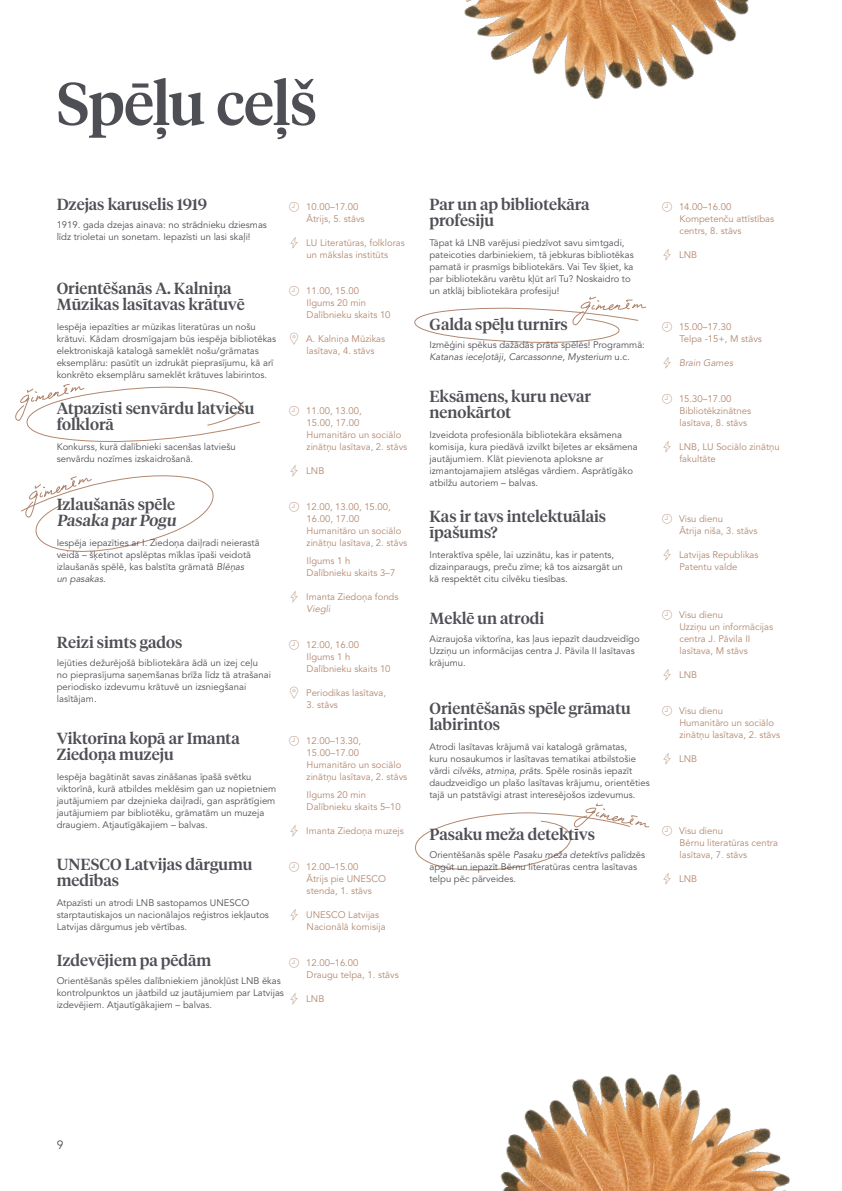
<style>
.page{position:relative;width:842px;height:1191px;background:#fff}
.page>*{position:absolute;margin:0;border:0;box-sizing:border-box;transform-origin:0 0}
.t1{font:500 60px "Tiempos Headline";letter-spacing:-.015em;color:#4e4e55}
.t2{font:500 16px/16px "Tiempos Headline";color:#4e4e55}
.t3{font:12px "Avenir LT Pro";color:#4e4e55}
.t4{font:9.5px/12px "Avenir LT Pro";color:#4e4e55}
.t5{font:9.5px/12px "Avenir LT Pro";color:#b2876f}
.t6{font:italic 9.5px "Avenir LT Pro";color:#b2876f}
.s1{font-style:italic}
</style>
<div class="page">
<svg style="left:21px;top:475px;width:193px;height:77px"></svg>
<svg style="left:15px;top:383px;width:245px;height:59px"></svg>
<svg style="left:415px;top:803px;width:235px;height:68px"></svg>
<img style="left:464px;top:0;width:285px;height:99px">
<img style="left:500px;top:1073px;width:290px;height:118px">
<svg style="left:414px;top:296px;width:233px;height:47px"></svg>
<h1 class="t1" style="left:57px;top:63px;width:262px">Spēļu ceļš</h1>
<h2 class="t2" style="left:57px;top:196px;width:152px">Dzejas karuselis 1919</h2>
<p class="t4" style="left:57px;top:219px;width:212px">1919. gada dzejas ainava: no strādnieku dziesmas līdz trioletai un sonetam. Iepazīsti un lasi skaļi!</p>
<h2 class="t2" style="left:57px;top:280px;width:190px">Orientēšanās A. Kalniņa<br>Mūzikas lasītavas krātuvē</h2>
<p class="t4" style="left:57px;top:321px;width:221px">Iespēja iepazīties ar mūzikas literatūras un nošu krātuvi. Kādam drosmīgajam būs iespēja bibliotēkas elektroniskajā katalogā sameklēt nošu/grāmatas eksemplāru: pasūtīt un izdrukāt pieprasījumu, kā arī konkrēto eksemplāru sameklēt krātuves labirintos.</p>
<h2 class="t2" style="left:57px;top:400px;width:199px">Atpazīsti senvārdu latviešu folklorā</h2>
<p class="t4" style="left:57px;top:441px;width:180px">Konkurss, kurā dalībnieki sacenšas latviešu senvārdu nozīmes izskaidrošanā.</p>
<h2 class="t2" style="left:57px;top:496px;width:124px">Izlaušanās spēle<br>Pasaka par Pogu</h2>
<p class="t4" style="left:57px;top:537px;width:204px">Iespēja iepazīties ar I. Ziedoņa daiļradi neierastā veidā – šķetinot apslēptas mīklas īpaši veidotā izlaušanās spēlē, kas balstīta grāmatā <span class="s1">Blēņas<br>un pasakas.</span></p>
<h2 class="t2" style="left:57px;top:634px;width:127px">Reizi simts gados</h2>
<p class="t4" style="left:57px;top:657px;width:216px">Iejūties dežurējošā bibliotekāra ādā un izej ceļu no pieprasījuma saņemšanas brīža līdz tā atrašanai periodisko izdevumu krātuvē un izsniegšanai lasītājam.</p>
<h2 class="t2" style="left:57px;top:730px;width:185px">Viktorīna kopā ar Imanta<br>Ziedoņa muzeju</h2>
<p class="t4" style="left:57px;top:771px;width:221px">Iespēja bagātināt savas zināšanas īpašā svētku viktorīnā, kurā atbildes meklēsim gan uz nopietniem jautājumiem par dzejnieka daiļradi, gan asprātīgiem jautājumiem par bibliotēku, grāmatām un muzeja draugiem. Atjautīgākajiem – balvas.</p>
<h2 class="t2" style="left:57px;top:856px;width:197px">UNESCO Latvijas dārgumu medības</h2>
<p class="t4" style="left:57px;top:897px;width:214px">Atpazīsti un atrodi LNB sastopamos UNESCO starptautiskajos un nacionālajos reģistros iekļautos<br>Latvijas dārgumus jeb vērtības.</p>
<h2 class="t2" style="left:57px;top:952px;width:156px">Izdevējiem pa pēdām</h2>
<p class="t4" style="left:57px;top:975px;width:229px">Orientēšanās spēles dalībniekiem jānokļūst LNB ēkas kontrolpunktos un jāatbild uz jautājumiem par Latvijas izdevējiem. Atjautīgākajiem – balvas.</p>
<p class="t5" style="left:306px;top:201px;width:60px">10.00–17.00<br>Ātrijs, 5. stāvs</p>
<p class="t5" style="left:306px;top:237px;width:100px">LU Literatūras, folkloras un mākslas institūts</p>
<p class="t5" style="left:306px;top:285px;width:86px">11.00, 15.00<br>Ilgums 20 min<br>Dalībnieku skaits 10</p>
<p class="t5" style="left:306px;top:333px;width:81px">A. Kalniņa Mūzikas lasītava, 4. stāvs</p>
<p class="t5" style="left:306px;top:405px;width:103px">11.00, 13.00,<br>15.00, 17.00<br>Humanitāro un sociālo zinātņu lasītava, 2. stāvs</p>
<p class="t5" style="left:306px;top:465px;width:20px">LNB</p>
<p class="t5" style="left:306px;top:501px;width:103px">12.00, 13.00, 15.00,<br>16.00, 17.00<br>Humanitāro un sociālo zinātņu lasītava, 2. stāvs</p>
<p class="t5" style="left:307px;top:555px;width:90px">Ilgums 1 h<br>Dalībnieku skaits 3–7</p>
<p class="t5" style="left:306px;top:591px;width:94px">Imanta Ziedoņa fonds</p>
<p class="t6" style="left:307px;top:603px;width:25px">Viegli</p>
<p class="t5" style="left:306px;top:639px;width:86px">12.00, 16.00<br>Ilgums 1 h<br>Dalībnieku skaits 10</p>
<p class="t5" style="left:306px;top:687px;width:81px">Periodikas lasītava,</p>
<p class="t5" style="left:307px;top:699px;width:33px">3. stāvs</p>
<p class="t5" style="left:306px;top:735px;width:103px">12.00–13.30,<br>15.00–17.00<br>Humanitāro un sociālo zinātņu lasītava, 2. stāvs</p>
<p class="t5" style="left:307px;top:789px;width:95px">Ilgums 20 min<br>Dalībnieku skaits 5–10</p>
<p class="t5" style="left:306px;top:825px;width:99px">Imanta Ziedoņa muzejs</p>
<p class="t5" style="left:306px;top:861px;width:81px">12.00–15.00<br>Ātrijs pie UNESCO stenda, 1. stāvs</p>
<p class="t5" style="left:306px;top:909px;width:81px">UNESCO Latvijas<br>Nacionālā komisija</p>
<p class="t5" style="left:306px;top:957px;width:94px">12.00–16.00<br>Draugu telpa, 1. stāvs</p>
<p class="t5" style="left:306px;top:993px;width:20px">LNB</p>
<h2 class="t2" style="left:429px;top:196px;width:162px">Par un ap bibliotekāra profesiju</h2>
<p class="t4" style="left:429px;top:237px;width:206px">Tāpat kā LNB varējusi piedzīvot savu simtgadi, pateicoties darbiniekiem, tā jebkuras bibliotēkas pamatā ir prasmīgs bibliotekārs. Vai Tev šķiet, ka par bibliotekāru varētu kļūt arī Tu? Noskaidro to un atklāj bibliotekāra profesiju!</p>
<h2 class="t2" style="left:429px;top:316px;width:140px">Galda spēļu turnīrs</h2>
<p class="t4" style="left:429px;top:339px;width:217px">Izmēģini spēkus dažādās prāta spēlēs! Programmā:<br><span class="s1">Katanas ieceļotāji, Carcassonne, Mysterium</span> u.c.</p>
<h2 class="t2" style="left:429px;top:388px;width:163px">Eksāmens, kuru nevar nenokārtot</h2>
<p class="t4" style="left:429px;top:429px;width:210px">Izveidota profesionāla bibliotekāra eksāmena komisija, kura piedāvā izvilkt biļetes ar eksāmena jautājumiem. Klāt pievienota aploksne ar izmantojamajiem atslēgas vārdiem. Asprātīgāko atbilžu autoriem – balvas.</p>
<h2 class="t2" style="left:429px;top:508px;width:178px">Kas ir tavs intelektuālais īpašums?</h2>
<p class="t4" style="left:429px;top:549px;width:195px">Interaktīva spēle, lai uzzinātu, kas ir patents, dizainparaugs, preču zīme; kā tos aizsargāt un kā respektēt citu cilvēku tiesības.</p>
<h2 class="t2" style="left:429px;top:610px;width:116px">Meklē un atrodi</h2>
<p class="t4" style="left:429px;top:633px;width:212px">Aizraujoša viktorīna, kas ļaus iepazīt daudzveidīgo<br>Uzziņu un informācijas centra J. Pāvila II lasītavas krājumu.</p>
<h2 class="t2" style="left:429px;top:700px;width:203px">Orientēšanās spēle grāmatu labirintos</h2>
<p class="t4" style="left:429px;top:741px;width:222px">Atrodi lasītavas krājumā vai katalogā grāmatas,<br>kuru nosaukumos ir lasītavas tematikai atbilstošie vārdi <span class="s1">cilvēks, atmiņa, prāts</span>. Spēle rosinās iepazīt daudzveidīgo un plašo lasītavas krājumu, orientēties tajā un patstāvīgi atrast interesējošos izdevumus.</p>
<h2 class="t2" style="left:429px;top:826px;width:167px">Pasaku meža detektīvs</h2>
<p class="t4" style="left:429px;top:849px;width:217px">Orientēšanās spēle <span class="s1">Pasaku meža detektīvs</span> palīdzēs apgūt un iepazīt Bērnu literatūras centra lasītavas telpu pēc pārveides.</p>
<p class="t5" style="left:679px;top:201px;width:97px">14.00–16.00<br>Kompetenču attīstības centrs, 8. stāvs</p>
<p class="t5" style="left:679px;top:249px;width:20px">LNB</p>
<p class="t5" style="left:679px;top:321px;width:84px">15.00–17.30<br>Telpa -15+, M stāvs</p>
<p class="t6" style="left:679px;top:357px;width:56px">Brain Games</p>
<p class="t5" style="left:679px;top:393px;width:74px">15.30–17.00<br>Bibliotēkzinātnes lasītava, 8. stāvs</p>
<p class="t5" style="left:679px;top:441px;width:102px">LNB, LU Sociālo zinātņu fakultāte</p>
<p class="t5" style="left:679px;top:513px;width:80px">Visu dienu<br>Ātrija niša, 3. stāvs</p>
<p class="t5" style="left:679px;top:549px;width:81px">Latvijas Republikas<br>Patentu valde</p>
<p class="t5" style="left:679px;top:609px;width:96px">Visu dienu<br>Uzziņu un informācijas centra J. Pāvila II lasītava, M stāvs</p>
<p class="t5" style="left:679px;top:669px;width:20px">LNB</p>
<p class="t5" style="left:679px;top:705px;width:103px">Visu dienu<br>Humanitāro un sociālo zinātņu lasītava, 2. stāvs</p>
<p class="t5" style="left:679px;top:753px;width:20px">LNB</p>
<p class="t5" style="left:679px;top:825px;width:100px">Visu dienu<br>Bērnu literatūras centra lasītava, 7. stāvs</p>
<p class="t5" style="left:679px;top:873px;width:20px">LNB</p>
<p class="t3" style="left:57px;top:1137px;width:8px">9</p>
</div>
